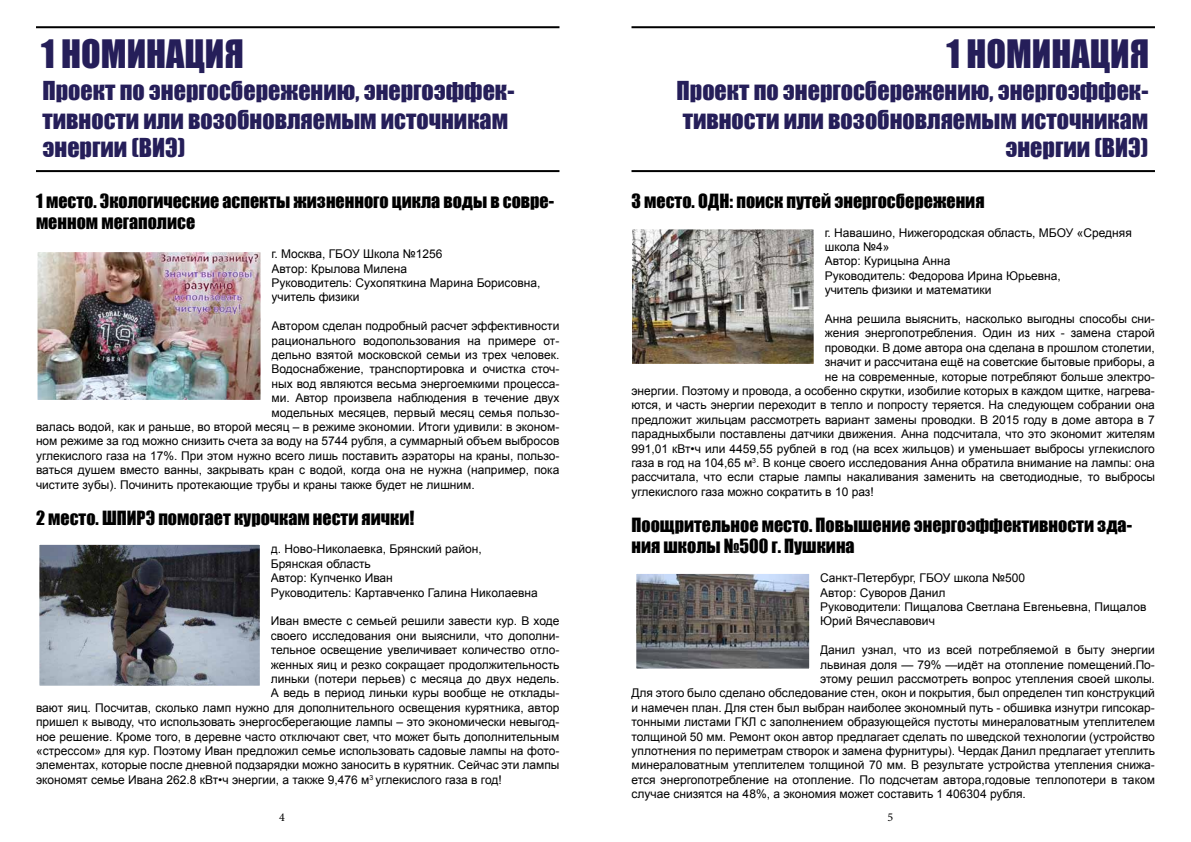
<style>
.page{position:relative;width:1191px;height:842px;background:#fff}
.page>*{position:absolute;margin:0;border:0;box-sizing:border-box;transform-origin:0 0}
.t1{font:36px "Impact";color:#251e59}
.t2{font:24px/28.8px "Impact";color:#251e59}
.t3{font:18px/21.6px "Impact";color:#000}
.t4{font:12px/14.4px "Arial";color:#000}
.t5{font:12px "Minion Pro";color:#000}
</style>
<div class="page">
<hr style="left:36px;top:170px;width:523px;height:2px;background:#000">
<hr style="left:36px;top:26px;width:523px;height:2px;background:#000">
<hr style="left:631px;top:26px;width:524px;height:2px;background:#000">
<hr style="left:631px;top:170px;width:524px;height:2px;background:#000">
<img style="left:39px;top:253px;width:220px;height:146px">
<div style="left:27px;top:241px;width:244px;height:170px;border:11px solid #fff"></div>
<img style="left:40px;top:546px;width:219px;height:139px">
<div style="left:28px;top:534px;width:243px;height:163px;border:11px solid #fff"></div>
<img style="left:633px;top:230px;width:179px;height:133px">
<img style="left:637px;top:575px;width:171px;height:92px">
<div style="left:625px;top:563px;width:195px;height:116px;border:11px solid #fff"></div>
<h1 class="t1" style="left:41px;top:26px;width:204px">1 НОМИНАЦИЯ</h1>
<h2 class="t2" style="left:43px;top:75px;width:473px">Проект по энергосбережению, энергоэффек&shy;тивности или возобновляемым источникам энергии (ВИЭ)</h2>
<h3 class="t3" style="left:36px;top:189px;width:519px">1 место. Экологические аспекты жизненного цикла воды в совре&shy;менном мегаполисе</h3>
<p class="t4" style="left:271px;top:247px;width:270px">г. Москва, ГБОУ Школа №1256<br>Автор: Крылова Милена<br>Руководитель: Сухопяткина Марина Борисовна, учитель физики</p>
<p class="t4" style="left:271px;top:319px;width:289px">Автором сделан подробный расчет эффективности</p>
<p class="t4" style="left:271px;top:333px;width:289px">рационального водопользования на примере от-</p>
<p class="t4" style="left:271px;top:348px;width:289px">дельно взятой московской семьи из трех человек.</p>
<p class="t4" style="left:271px;top:362px;width:289px">Водоснабжение, транспортировка и очистка сточ-</p>
<p class="t4" style="left:271px;top:376px;width:289px">ных вод являются весьма энергоемкими процесса-</p>
<p class="t4" style="left:271px;top:391px;width:289px">ми. Автор произвела наблюдения в течение двух</p>
<p class="t4" style="left:271px;top:405px;width:289px">модельных месяцев, первый месяц семья пользо-</p>
<p class="t4" style="left:36px;top:420px;width:525px">валась водой, как и раньше, во второй месяц – в режиме экономии. Итоги удивили: в эконом-</p>
<p class="t4" style="left:36px;top:434px;width:525px">ном режиме за год можно снизить счета за воду на 5744 рубля, а суммарный объем выбросов</p>
<p class="t4" style="left:36px;top:448px;width:525px">углекислого газа на 17%. При этом нужно всего лишь поставить аэраторы на краны, пользо-</p>
<p class="t4" style="left:36px;top:463px;width:525px">ваться душем вместо ванны, закрывать кран с водой, когда она не нужна (например, пока</p>
<p class="t4" style="left:36px;top:477px;width:440px">чистите зубы). Починить протекающие трубы и краны также будет не лишним.</p>
<h3 class="t3" style="left:36px;top:506px;width:380px">2 место. ШПИРЭ помогает курочкам нести яички!</h3>
<p class="t4" style="left:271px;top:542px;width:268px">д. Ново-Николаевка, Брянский район,<br>Брянская область<br>Автор: Купченко Иван<br>Руководитель: Картавченко Галина Николаевна</p>
<p class="t4" style="left:271px;top:614px;width:290px">Иван вместе с семьей решили завести кур. В ходе</p>
<p class="t4" style="left:271px;top:628px;width:290px">своего исследования они выяснили, что дополни-</p>
<p class="t4" style="left:271px;top:643px;width:290px">тельное освещение увеличивает количество отло-</p>
<p class="t4" style="left:271px;top:657px;width:290px">женных яиц и резко сокращает продолжительность</p>
<p class="t4" style="left:271px;top:672px;width:290px">линьки (потери перьев) с месяца до двух недель.</p>
<p class="t4" style="left:271px;top:686px;width:290px">А ведь в период линьки куры вообще не отклады-</p>
<p class="t4" style="left:36px;top:700px;width:525px">вают яиц. Посчитав, сколько ламп нужно для дополнительного освещения курятника, автор</p>
<p class="t4" style="left:36px;top:715px;width:525px">пришел к выводу, что использовать энергосберегающие лампы – это экономически невыгод-</p>
<p class="t4" style="left:36px;top:729px;width:525px">ное решение. Кроме того, в деревне часто отключают свет, что может быть дополнительным</p>
<p class="t4" style="left:36px;top:744px;width:525px">«стрессом» для кур. Поэтому Иван предложил семье использовать садовые лампы на фото-</p>
<p class="t4" style="left:36px;top:758px;width:525px">элементах, которые после дневной подзарядки можно заносить в курятник. Сейчас эти лампы</p>
<p class="t4" style="left:36px;top:772px;width:467px">экономят семье Ивана 262.8 кВт•ч энергии, а также 9,476 м<sup>3</sup> углекислого газа в год!</p>
<h1 class="t1" style="left:946px;top:26px;width:204px">1 НОМИНАЦИЯ</h1>
<h2 class="t2" style="left:676px;top:75px;width:473px;text-align:right">Проект по энергосбережению, энергоэффек&shy;тивности или возобновляемым источникам энергии (ВИЭ)</h2>
<h3 class="t3" style="left:631px;top:189px;width:354px">3 место. ОДН: поиск путей энергосбережения</h3>
<p class="t4" style="left:824px;top:225px;width:309px">г. Навашино, Нижегородская область, МБОУ «Средняя школа №4»<br>Автор: Курицына Анна<br>Руководитель: Федорова Ирина Юрьевна,<br>учитель физики и математики</p>
<p class="t4" style="left:824px;top:312px;width:332px">Анна решила выяснить, насколько выгодны способы сни-</p>
<p class="t4" style="left:824px;top:326px;width:332px">жения энергопотребления. Один из них - замена старой</p>
<p class="t4" style="left:824px;top:340px;width:332px">проводки. В доме автора она сделана в прошлом столетии,</p>
<p class="t4" style="left:824px;top:355px;width:332px">значит и рассчитана ещё на советские бытовые приборы, а</p>
<p class="t4" style="left:824px;top:369px;width:332px">не на современные, которые потребляют больше электро-</p>
<p class="t4" style="left:631px;top:384px;width:525px">энергии. Поэтому и провода, а особенно скрутки, изобилие которых в каждом щитке, нагрева-</p>
<p class="t4" style="left:631px;top:398px;width:525px">ются, и часть энергии переходит в тепло и попросту теряется. На следующем собрании она</p>
<p class="t4" style="left:631px;top:412px;width:525px">предложит жильцам рассмотреть вариант замены проводки. В 2015 году в доме автора в 7</p>
<p class="t4" style="left:631px;top:427px;width:525px">парадныхбыли поставлены датчики движения. Анна подсчитала, что это экономит жителям</p>
<p class="t4" style="left:631px;top:441px;width:525px">991,01 кВт•ч или 4459,55 рублей в год (на всех жильцов) и уменьшает выбросы углекислого</p>
<p class="t4" style="left:631px;top:456px;width:525px">газа в год на 104,65 м<sup>3</sup>. В конце своего исследования Анна обратила внимание на лампы: она</p>
<p class="t4" style="left:631px;top:470px;width:525px">рассчитала, что если старые лампы накаливания заменить на светодиодные, то выбросы</p>
<p class="t4" style="left:631px;top:484px;width:244px">углекислого газа можно сократить в 10 раз!</p>
<h3 class="t3" style="left:631px;top:513px;width:502px">Поощрительное место. Повышение энергоэффективности зда&shy;ния школы №500 г. Пушкина</h3>
<p class="t4" style="left:820px;top:571px;width:328px">Санкт-Петербург, ГБОУ школа №500<br>Автор: Суворов Данил<br>Руководители: Пищалова Светлана Евгеньевна, Пищалов<br>Юрий Вячеславович</p>
<p class="t4" style="left:820px;top:643px;width:336px">Данил узнал, что из всей потребляемой в быту энергии</p>
<p class="t4" style="left:820px;top:657px;width:336px">львиная доля — 79% —идёт на отопление помещений.По-</p>
<p class="t4" style="left:820px;top:672px;width:336px">этому решил рассмотреть вопрос утепления своей школы.</p>
<p class="t4" style="left:631px;top:686px;width:525px">Для этого было сделано обследование стен, окон и покрытия, был определен тип конструкций</p>
<p class="t4" style="left:631px;top:700px;width:525px">и намечен план. Для стен был выбран наиболее экономный путь - обшивка изнутри гипсокар-</p>
<p class="t4" style="left:631px;top:715px;width:525px">тонными листами ГКЛ с заполнением образующейся пустоты минераловатным утеплителем</p>
<p class="t4" style="left:631px;top:729px;width:525px">толщиной 50 мм. Ремонт окон автор предлагает сделать по шведской технологии (устройство</p>
<p class="t4" style="left:631px;top:744px;width:525px">уплотнения по периметрам створок и замена фурнитуры). Чердак Данил предлагает утеплить</p>
<p class="t4" style="left:631px;top:758px;width:525px">минераловатным утеплителем толщиной 70 мм. В результате устройства утепления снижа-</p>
<p class="t4" style="left:631px;top:772px;width:525px">ется энергопотребление на отопление. По подсчетам автора,годовые теплопотери в таком</p>
<p class="t4" style="left:631px;top:787px;width:396px">случае снизятся на 48%, а экономия может составить 1 406304 рубля.</p>
<p class="t5" style="left:279px;top:809px;width:7px">4</p>
<p class="t5" style="left:887px;top:809px;width:7px">5</p>
</div>
